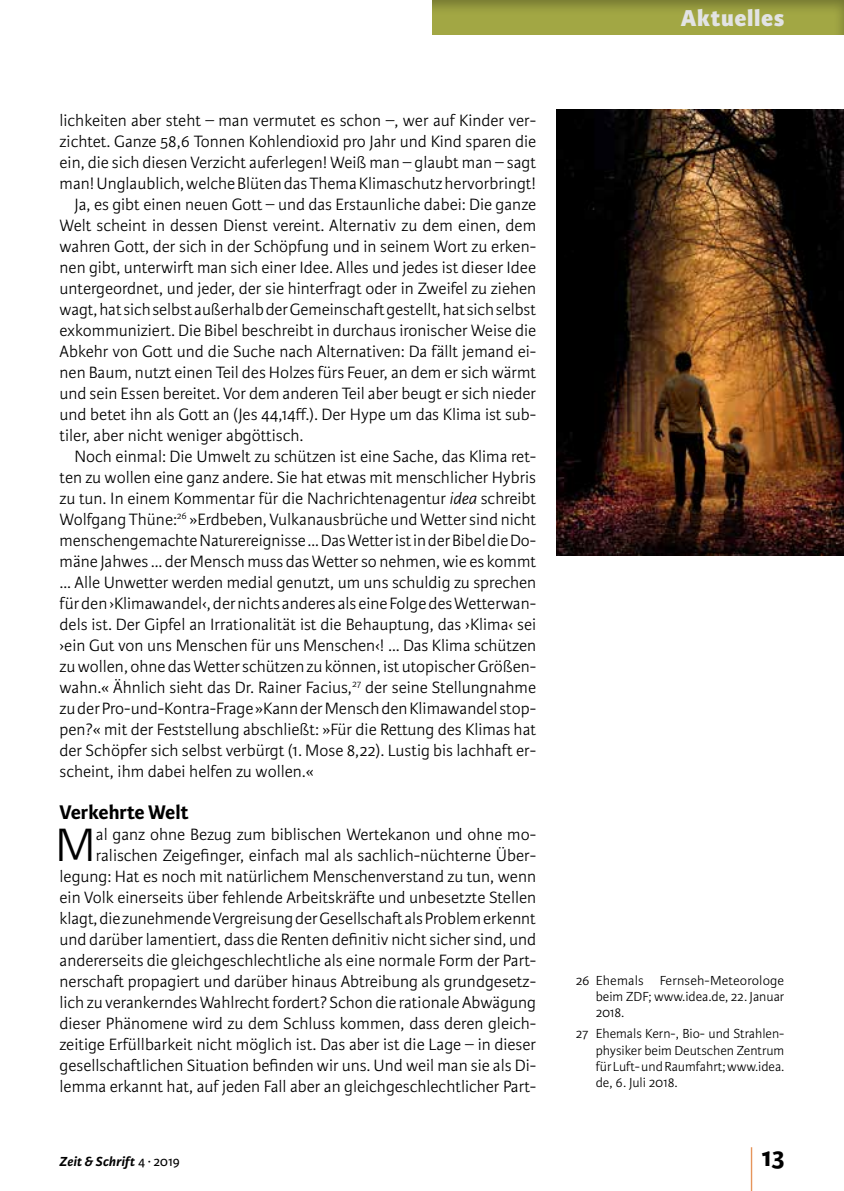
<style>
.page{position:relative;width:844px;height:1191px;background:#fff}
.page>*{position:absolute;margin:0;border:0;box-sizing:border-box;transform-origin:0 0}
.t1{font:300 59.5px "Karmina Sans Basic";color:#df7427;scale:.29 1}
.t2{font:300 49.88px "Karmina Sans Basic";color:#000}
.t3{font:700 28px "Karmina Sans Basic";color:#000}
.t4{font:800 24.5px "Karmina Sans Basic";letter-spacing:.025em;color:#e2e3e4}
.t5{font:700 21px "Karmina Sans Basic";color:#000}
.t6{font:300 17.5px/21px "Karmina Sans Basic";color:#000;text-align:right}
.t7{font:300 14px/16.1px "Karmina Sans Basic";color:#000;text-align:justify}
.t8{font:italic 700 14px "Karmina Sans Basic";letter-spacing:.015em;color:#000}
.s1{font-style:italic}
.s2{font-weight:400;font-style:normal}
</style>
<div class="page">
<div style="left:430px;top:0;width:413px;height:35px;background:#000;opacity:.3"></div>
<img style="left:556px;top:109px;width:287px;height:447px">
<p class="t6" style="left:60px;top:110px;width:478px">lichkeiten aber steht – man vermutet es schon –, wer auf Kinder ver-</p>
<p class="t6" style="left:60px;top:131px;width:478px">zichtet. Ganze 58,6 Tonnen Kohlendioxid pro Jahr und Kind sparen die</p>
<p class="t6" style="left:60px;top:152px;width:478px">ein, die sich diesen Verzicht auferlegen! Weiß man – glaubt man – sagt</p>
<p class="t6" style="left:60px;top:173px;width:478px">man! Unglaublich, welche Blüten das Thema Klimaschutz hervorbringt!</p>
<p class="t6" style="left:74px;top:194px;width:463px">Ja, es gibt einen neuen Gott – und das Erstaunliche dabei: Die ganze</p>
<p class="t6" style="left:60px;top:215px;width:478px">Welt scheint in dessen Dienst vereint. Alternativ zu dem einen, dem</p>
<p class="t6" style="left:60px;top:236px;width:478px">wahren Gott, der sich in der Schöpfung und in seinem Wort zu erken-</p>
<p class="t6" style="left:60px;top:257px;width:478px">nen gibt, unterwirft man sich einer Idee. Alles und jedes ist dieser Idee</p>
<p class="t6" style="left:60px;top:278px;width:478px">untergeordnet, und jeder, der sie hinterfragt oder in Zweifel zu ziehen</p>
<p class="t6" style="left:60px;top:299px;width:478px">wagt, hat sich selbst außerhalb der Gemeinschaft gestellt, hat sich selbst</p>
<p class="t6" style="left:60px;top:320px;width:478px">exkommuniziert. Die Bibel beschreibt in durchaus ironischer Weise die</p>
<p class="t6" style="left:60px;top:341px;width:478px">Abkehr von Gott und die Suche nach Alternativen: Da fällt jemand ei-</p>
<p class="t6" style="left:60px;top:362px;width:478px">nen Baum, nutzt einen Teil des Holzes fürs Feuer, an dem er sich wärmt</p>
<p class="t6" style="left:60px;top:383px;width:478px">und sein Essen bereitet. Vor dem anderen Teil aber beugt er sich nieder</p>
<p class="t6" style="left:60px;top:404px;width:478px">und betet ihn als Gott an (Jes 44,14ff.). Der Hype um das Klima ist sub-</p>
<p class="t6" style="left:60px;top:425px;width:245px">tiler, aber nicht weniger abgöttisch.</p>
<p class="t6" style="left:74px;top:446px;width:463px">Noch einmal: Die Umwelt zu schützen ist eine Sache, das Klima ret-</p>
<p class="t6" style="left:60px;top:467px;width:478px">ten zu wollen eine ganz andere. Sie hat etwas mit menschlicher Hybris</p>
<p class="t6" style="left:60px;top:488px;width:478px">zu tun. In einem Kommentar für die Nachrichtenagentur <span class="s1">idea</span> schreibt</p>
<p class="t6" style="left:60px;top:509px;width:478px">Wolfgang Thüne:<sup>26</sup> »Erdbeben, Vulkanausbrüche und Wetter sind nicht</p>
<p class="t6" style="left:60px;top:530px;width:478px">menschengemachte Naturereignisse … Das Wetter ist in der Bibel die Do-</p>
<p class="t6" style="left:60px;top:551px;width:478px">mäne Jahwes … der Mensch muss das Wetter so nehmen, wie es kommt</p>
<p class="t6" style="left:60px;top:572px;width:478px">… Alle Unwetter werden medial genutzt, um uns schuldig zu sprechen</p>
<p class="t6" style="left:60px;top:593px;width:478px">für den ›Klimawandel‹, der nichts anderes als eine Folge des Wetterwan-</p>
<p class="t6" style="left:60px;top:614px;width:478px">dels ist. Der Gipfel an Irrationalität ist die Behauptung, das ›Klima‹ sei</p>
<p class="t6" style="left:60px;top:635px;width:478px">›ein Gut von uns Menschen für uns Menschen‹! … Das Klima schützen</p>
<p class="t6" style="left:60px;top:656px;width:478px">zu wollen, ohne das Wetter schützen zu können, ist utopischer Größen-</p>
<p class="t6" style="left:60px;top:677px;width:478px">wahn.« Ähnlich sieht das Dr. Rainer Facius,<sup>27</sup> der seine Stellungnahme</p>
<p class="t6" style="left:60px;top:698px;width:478px">zu der Pro-und-Kontra-Frage »Kann der Mensch den Klimawandel stop-</p>
<p class="t6" style="left:60px;top:719px;width:478px">pen?« mit der Feststellung abschließt: »Für die Rettung des Klimas hat</p>
<p class="t6" style="left:60px;top:740px;width:478px">der Schöpfer sich selbst verbürgt (1. Mose 8,22). Lustig bis lachhaft er-</p>
<p class="t6" style="left:60px;top:761px;width:255px">scheint, ihm dabei helfen zu wollen.«</p>
<p class="t5" style="left:60px;top:800px;width:130px">Verkehrte Welt</p>
<h2 class="t2" style="left:55px;top:818px;width:42px">M</h2>
<p class="t6" style="left:60px;top:824px;width:478px">al ganz ohne Bezug zum biblischen Wertekanon und ohne mo&shy;ralischen Zeigefinger, einfach mal als sachlich-nüchterne Über&shy;legung: Hat es noch mit natürlichem Menschenverstand zu tun, wenn ein Volk einerseits über fehlende Arbeitskräfte und unbesetzte Stellen klagt, die zunehmende Vergreisung der Gesellschaft als Problem erkennt und darüber lamentiert, dass die Renten definitiv nicht sicher sind, und andererseits die gleichgeschlechtliche als eine normale Form der Part&shy;nerschaft propagiert und darüber hinaus Abtreibung als grundgesetz&shy;lich zu verankerndes Wahlrecht fordert? Schon die rationale Abwägung dieser Phänomene wird zu dem Schluss kommen, dass deren gleich&shy;zeitige Erfüllbarkeit nicht möglich ist. Das aber ist die Lage – in dieser gesellschaftlichen Situation befinden wir uns. Und weil man sie als Di&shy;lemma erkannt hat, auf jeden Fall aber an gleichgeschlechtlicher Part-</p>
<h3 class="t4" style="left:680px;top:4px;width:105px">Aktuelles</h3>
<p class="t7" style="left:595px;top:972px;width:190px;text-indent:-20px">26 Ehemals Fernseh-Meteorologe beim ZDF; www.idea.de, 22. Januar 2018.</p>
<p class="t7" style="left:595px;top:1026px;width:190px;text-indent:-20px">27 Ehemals Kern-, Bio- und Strahlen&shy;physiker beim Deutschen Zentrum für Luft- und Raumfahrt; www.idea. de, 6. Juli 2018.</p>
<h1 class="t1" style="left:749px;top:1140px;width:17px">|</h1>
<p class="t8" style="left:60px;top:1153px;width:122px">Zeit &amp; Schrift <span class="s2">4 ∙ 2019</span></p>
<h3 class="t3" style="left:761px;top:1141px;width:25px">13</h3>
</div>
